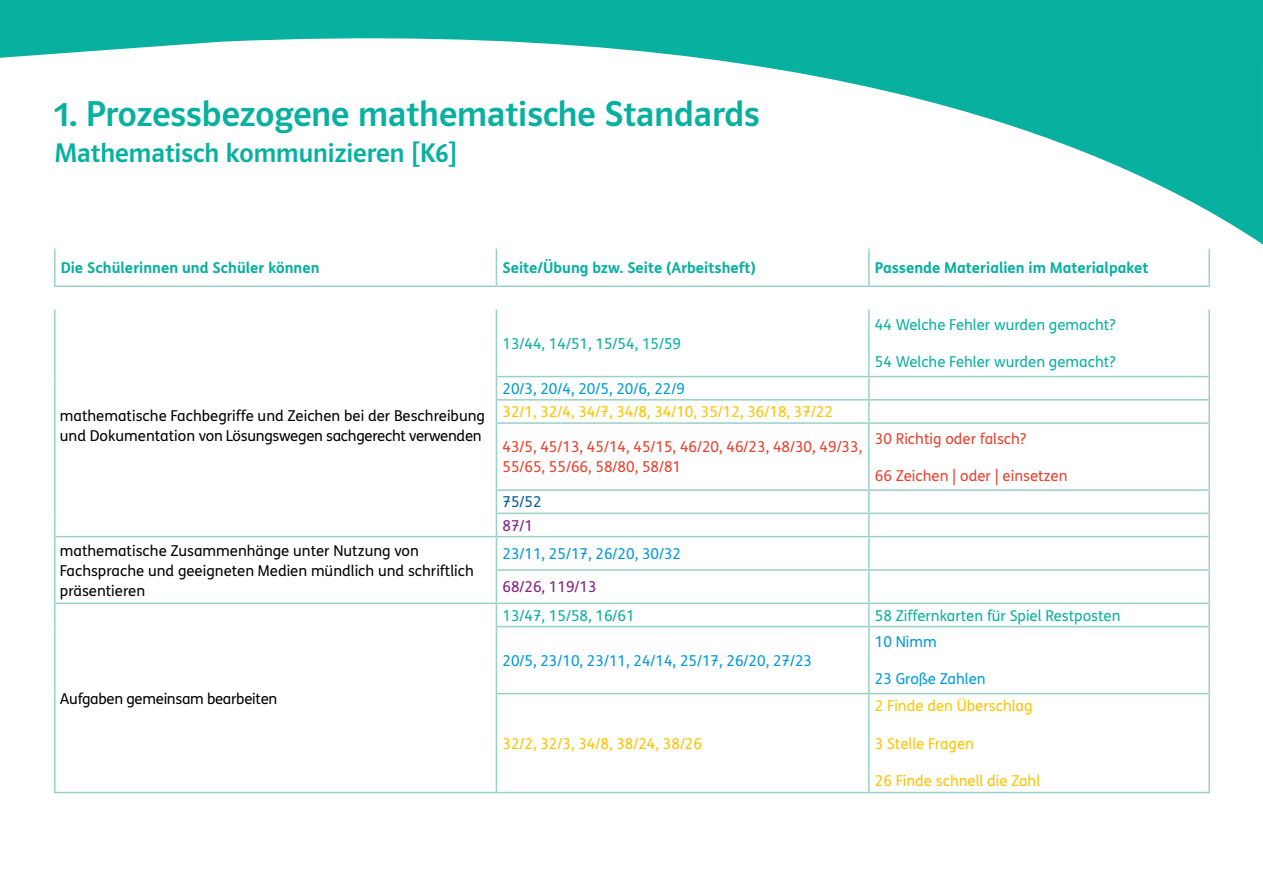
<style>
.page{position:relative;width:1263px;height:893px;background:#fff}
.page>*{position:absolute;margin:0;border:0;box-sizing:border-box;transform-origin:0 0}
.t1{font:36px "Polo ST11 K Krftg";color:#08b0a0}
.t2{font:27px "Polo ST11 K Krftg";color:#08b0a0}
.t3{font:15px/20.2px "FS Klett GSV";color:#000}
.t4{font:15px "FS Klett GSV";color:#08b0a0}
.t5{font:15px "FS Klett GSV";color:#fdc300}
.t6{font:15px/20.2px "FS Klett GSV";color:#e8412c}
.t7{font:15px "FS Klett GSV";color:#0099db}
.t8{font:700 15px "FS Klett GSV";color:#08b0a0}
.t9{font:15px "FS Klett GSV";letter-spacing:-.02em;color:#000}
.t10{font:15px "FS Klett GSV";color:#831f82}
.t11{font:15px "FS Klett GSV";color:#005d9a}
</style>
<div class="page">
<svg style="left:0;top:0;width:1263px;height:244px"></svg>
<hr style="left:54px;top:249px;width:2px;height:37px;background:#98d1c7">
<hr style="left:496px;top:249px;width:1px;height:37px;background:#98d1c7">
<hr style="left:868px;top:249px;width:2px;height:37px;background:#98d1c7">
<hr style="left:1208px;top:249px;width:2px;height:37px;background:#98d1c7">
<hr style="left:54px;top:286px;width:442px;height:1px;background:#98d1c7">
<hr style="left:496px;top:286px;width:373px;height:1px;background:#98d1c7">
<hr style="left:869px;top:286px;width:341px;height:1px;background:#98d1c7">
<hr style="left:54px;top:310px;width:2px;height:67px;background:#98d1c7">
<hr style="left:496px;top:310px;width:1px;height:66px;background:#98d1c7">
<hr style="left:868px;top:310px;width:2px;height:66px;background:#98d1c7">
<hr style="left:1208px;top:310px;width:2px;height:66px;background:#98d1c7">
<hr style="left:54px;top:377px;width:2px;height:23px;background:#98d1c7">
<hr style="left:496px;top:376px;width:373px;height:1px;background:#98d1c7">
<hr style="left:869px;top:376px;width:341px;height:1px;background:#98d1c7">
<hr style="left:868px;top:377px;width:2px;height:22px;background:#98d1c7">
<hr style="left:1208px;top:377px;width:2px;height:22px;background:#98d1c7">
<hr style="left:54px;top:400px;width:2px;height:23px;background:#98d1c7">
<hr style="left:496px;top:399px;width:373px;height:2px;background:#98d1c7">
<svg style="left:496px;top:377px;width:1px;height:45px"></svg>
<hr style="left:869px;top:399px;width:341px;height:2px;background:#98d1c7">
<hr style="left:868px;top:401px;width:2px;height:21px;background:#98d1c7">
<hr style="left:1208px;top:401px;width:2px;height:21px;background:#98d1c7">
<hr style="left:54px;top:423px;width:2px;height:67px;background:#98d1c7">
<hr style="left:869px;top:422px;width:341px;height:2px;background:#98d1c7">
<hr style="left:1208px;top:424px;width:2px;height:65px;background:#98d1c7">
<hr style="left:54px;top:490px;width:2px;height:23px;background:#98d1c7">
<hr style="left:869px;top:489px;width:341px;height:2px;background:#98d1c7">
<hr style="left:868px;top:491px;width:2px;height:22px;background:#98d1c7">
<hr style="left:1208px;top:491px;width:2px;height:22px;background:#98d1c7">
<hr style="left:54px;top:513px;width:2px;height:23px;background:#98d1c7">
<hr style="left:496px;top:513px;width:373px;height:1px;background:#98d1c7">
<svg style="left:496px;top:491px;width:1px;height:45px"></svg>
<hr style="left:869px;top:513px;width:341px;height:1px;background:#98d1c7">
<hr style="left:868px;top:514px;width:2px;height:22px;background:#98d1c7">
<hr style="left:1208px;top:514px;width:2px;height:22px;background:#98d1c7">
<hr style="left:54px;top:537px;width:2px;height:33px;background:#98d1c7">
<hr style="left:496px;top:536px;width:373px;height:1px;background:#98d1c7">
<hr style="left:496px;top:537px;width:1px;height:32px;background:#98d1c7">
<hr style="left:869px;top:536px;width:341px;height:1px;background:#98d1c7">
<hr style="left:868px;top:537px;width:2px;height:32px;background:#98d1c7">
<hr style="left:1208px;top:537px;width:2px;height:32px;background:#98d1c7">
<hr style="left:54px;top:570px;width:2px;height:33px;background:#98d1c7">
<hr style="left:496px;top:569px;width:373px;height:2px;background:#98d1c7">
<hr style="left:496px;top:571px;width:1px;height:32px;background:#98d1c7">
<hr style="left:869px;top:569px;width:341px;height:2px;background:#98d1c7">
<hr style="left:868px;top:571px;width:2px;height:32px;background:#98d1c7">
<hr style="left:1208px;top:571px;width:2px;height:32px;background:#98d1c7">
<hr style="left:54px;top:603px;width:442px;height:1px;background:#98d1c7">
<hr style="left:54px;top:604px;width:2px;height:23px;background:#98d1c7">
<hr style="left:496px;top:603px;width:373px;height:1px;background:#98d1c7">
<svg style="left:496px;top:604px;width:1px;height:22px"></svg>
<hr style="left:869px;top:603px;width:341px;height:1px;background:#98d1c7">
<hr style="left:868px;top:604px;width:2px;height:22px;background:#98d1c7">
<hr style="left:1208px;top:604px;width:2px;height:22px;background:#98d1c7">
<hr style="left:54px;top:627px;width:2px;height:67px;background:#98d1c7">
<hr style="left:496px;top:626px;width:373px;height:1px;background:#98d1c7">
<hr style="left:496px;top:627px;width:1px;height:66px;background:#98d1c7">
<hr style="left:869px;top:626px;width:341px;height:1px;background:#98d1c7">
<hr style="left:868px;top:627px;width:2px;height:66px;background:#98d1c7">
<hr style="left:1208px;top:627px;width:2px;height:66px;background:#98d1c7">
<hr style="left:54px;top:694px;width:2px;height:98px;background:#98d1c7">
<hr style="left:496px;top:693px;width:373px;height:1px;background:#98d1c7">
<hr style="left:496px;top:694px;width:1px;height:98px;background:#98d1c7">
<hr style="left:869px;top:693px;width:341px;height:1px;background:#98d1c7">
<hr style="left:868px;top:694px;width:2px;height:98px;background:#98d1c7">
<hr style="left:1208px;top:694px;width:2px;height:98px;background:#98d1c7">
<hr style="left:496px;top:792px;width:373px;height:1px;background:#98d1c7">
<hr style="left:869px;top:792px;width:341px;height:1px;background:#98d1c7">
<hr style="left:496px;top:422px;width:373px;height:2px;background:#98d1c7">
<hr style="left:496px;top:424px;width:1px;height:65px;background:#98d1c7">
<hr style="left:868px;top:424px;width:2px;height:65px;background:#98d1c7">
<hr style="left:496px;top:489px;width:373px;height:2px;background:#98d1c7">
<hr style="left:54px;top:536px;width:442px;height:1px;background:#98d1c7">
<hr style="left:54px;top:792px;width:442px;height:1px;background:#98d1c7">
<h1 class="t1" style="left:54px;top:94px;width:707px">1. Prozessbezogene mathematische Standards</h1>
<h2 class="t2" style="left:54px;top:138px;width:404px">Mathematisch kommunizieren [K6]</h2>
<p class="t8" style="left:61px;top:256px;width:260px">Die Schülerinnen und Schüler können</p>
<p class="t8" style="left:502px;top:256px;width:255px">Seite/Übung bzw. Seite (Arbeitsheft)</p>
<p class="t8" style="left:875px;top:256px;width:275px">Passende Materialien im Materialpaket</p>
<p class="t3" style="left:60px;top:405px;width:427px">mathematische Fachbegriffe und Zeichen bei der Beschreibung und Dokumentation von Lösungswegen sachgerecht verwenden</p>
<p class="t3" style="left:60px;top:540px;width:416px">mathematische Zusammenhänge unter Nutzung von<br>Fachsprache und geeigneten Medien mündlich und schriftlich präsentieren</p>
<p class="t9" style="left:60px;top:689px;width:219px">Aufgaben gemeinsam bearbeiten</p>
<p class="t4" style="left:502px;top:333px;width:180px">13/44, 14/51, 15/54, 15/59</p>
<p class="t7" style="left:502px;top:378px;width:184px">20/3, 20/4, 20/5, 20/6, 22/9</p>
<p class="t5" style="left:502px;top:401px;width:332px">32/1, 32/4, 34/7, 34/8, 34/10, 35/12, 36/18, 37/22</p>
<p class="t6" style="left:502px;top:436px;width:361px">43/5, 45/13, 45/14, 45/15, 46/20, 46/23, 48/30, 49/33,<br>55/65, 55/66, 58/80, 58/81</p>
<p class="t4" style="left:875px;top:314px;width:242px">44 Welche Fehler wurden gemacht?</p>
<p class="t4" style="left:875px;top:352px;width:242px">54 Welche Fehler wurden gemacht?</p>
<p class="t6" style="left:875px;top:428px;width:153px">30 Richtig oder falsch?</p>
<p class="t6" style="left:875px;top:465px;width:194px">66 Zeichen | oder | einsetzen</p>
<p class="t11" style="left:502px;top:492px;width:41px">75/52</p>
<p class="t10" style="left:502px;top:515px;width:32px">87/1</p>
<p class="t7" style="left:502px;top:543px;width:180px">23/11, 25/17, 26/20, 30/32</p>
<p class="t10" style="left:502px;top:577px;width:96px">68/26, 119/13</p>
<p class="t4" style="left:502px;top:605px;width:134px">13/47, 15/58, 16/61</p>
<p class="t4" style="left:875px;top:605px;width:247px">58 Ziffernkarten für Spiel Restposten</p>
<p class="t7" style="left:502px;top:650px;width:311px">20/5, 23/10, 23/11, 24/14, 25/17, 26/20, 27/23</p>
<p class="t7" style="left:875px;top:631px;width:63px">10 Nimm</p>
<p class="t7" style="left:875px;top:669px;width:112px">23 Große Zahlen</p>
<p class="t5" style="left:502px;top:733px;width:201px">32/2, 32/3, 34/8, 38/24, 38/26</p>
<p class="t5" style="left:875px;top:696px;width:159px">2 Finde den Überschlag</p>
<p class="t5" style="left:875px;top:733px;width:101px">3 Stelle Fragen</p>
<p class="t5" style="left:875px;top:770px;width:167px">26 Finde schnell die Zahl</p>
</div>
